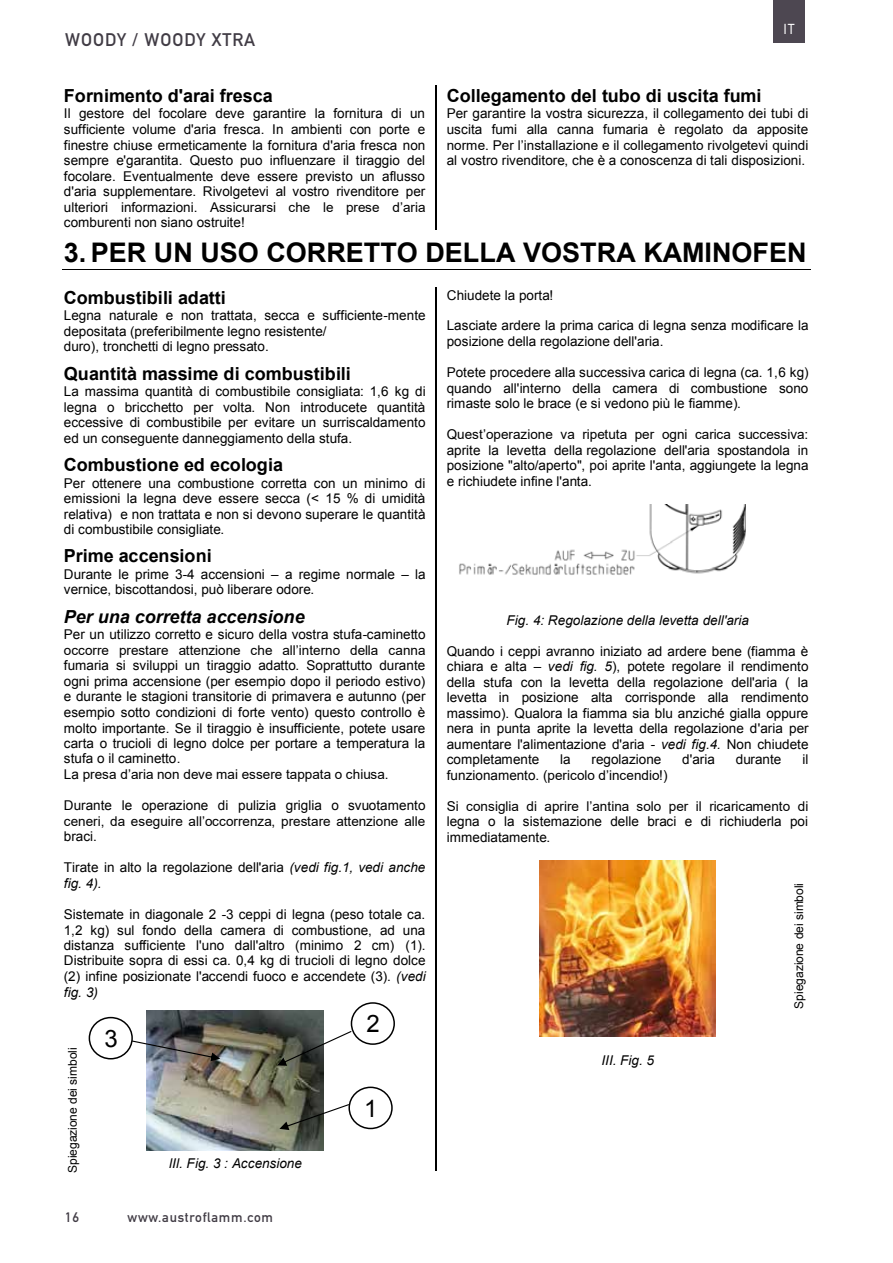
<style>
.page{position:relative;width:893px;height:1263px;background:#fff}
.page>*{position:absolute;margin:0;border:0;box-sizing:border-box;transform-origin:0 0}
.t1{font:700 27px "Arial";color:#000}
.t2{font:24px "Arial";color:#000}
.t3{font:700 18px "Arial";color:#000}
.t4{font:italic 700 18px "Arial";color:#000}
.t5{font:700 18px "DIN Alternate";letter-spacing:.055em;color:#413c45}
.t6{font:14.55px "Simplon Norm";color:#fff}
.t7{font:13.5px/15.5px "Arial";color:#000;text-align:justify}
.t8{font:italic 13.5px "Arial";color:#000}
.t9{font:700 13.5px "DIN Alternate";letter-spacing:.055em;color:#413c45}
.t10{font:12px "Arial";letter-spacing:-.005em;color:#000}
.s1{font-style:italic}
</style>
<div class="page">
<hr style="left:62px;top:269px;width:748px;height:1px;background:#000">
<img style="left:459px;top:504px;width:287px;height:71px">
<img style="left:539px;top:860px;width:177px;height:176px">
<hr style="left:435px;top:85px;width:2px;height:145px;background:#000">
<hr style="left:435px;top:287px;width:2px;height:883px;background:#000">
<img style="left:147px;top:1011px;width:176px;height:139px">
<svg style="left:279px;top:1104px;width:69px;height:26px"></svg>
<svg style="left:277px;top:1031px;width:74px;height:35px"></svg>
<svg style="left:132px;top:1040px;width:88px;height:21px;background:#7f7d7d"></svg>
<svg style="left:351px;top:1003px;width:43px;height:41px"></svg>
<div style="left:351px;top:1002px;width:44px;height:43px;border:2px solid #000;border-radius:50%"></div>
<img style="left:358px;top:1010px;width:29px;height:27px">
<svg style="left:349px;top:1087px;width:43px;height:41px"></svg>
<div style="left:348px;top:1086px;width:45px;height:43px;border:2px solid #000;border-radius:50%"></div>
<img style="left:356px;top:1094px;width:29px;height:28px">
<svg style="left:89px;top:1017px;width:43px;height:42px"></svg>
<div style="left:89px;top:1017px;width:44px;height:42px;border:2px solid #000;border-radius:50%"></div>
<img style="left:97px;top:1024px;width:28px;height:28px">
<div style="left:773px;top:0;width:32px;height:42px;background:#4d4751"></div>
<h3 class="t5" style="left:65px;top:25px;width:192px">WOODY / WOODY XTRA</h3>
<h3 class="t3" style="left:64px;top:84px;width:211px">Fornimento d'arai fresca</h3>
<p class="t7" style="left:64px;top:106px;width:363px">Il gestore del focolare deve garantire la fornitura di un sufficiente volume d'aria fresca. In ambienti con porte e finestre chiuse ermeticamente la fornitura d'aria fresca non sempre e'garantita. Questo puo influenzare il tiraggio del focolare. Eventualmente deve essere previsto un aflusso d'aria supplementare. Rivolgetevi al vostro rivenditore per ulteriori informazioni. Assicurarsi che le prese d’aria comburenti non siano ostruite!</p>
<p class="t6" style="left:783px;top:21px;width:13px">IT</p>
<h3 class="t3" style="left:447px;top:84px;width:316px">Collegamento del tubo di uscita fumi</h3>
<p class="t7" style="left:447px;top:106px;width:363px">Per garantire la vostra sicurezza, il collegamento dei tubi di uscita fumi alla canna fumaria è regolato da apposite norme. Per l’installazione e il collegamento rivolgetevi quindi al vostro rivenditore, che è a conoscenza di tali disposizioni.</p>
<h1 class="t1" style="left:64px;top:235px;width:744px">3. PER UN USO CORRETTO DELLA VOSTRA KAMINOFEN</h1>
<h3 class="t3" style="left:64px;top:285px;width:164px">Combustibili adatti</h3>
<p class="t7" style="left:64px;top:308px;width:363px;text-align:left">Legna naturale e non trattata, secca e sufficiente-mente depositata (preferibilmente legno resistente/<br>duro), tronchetti di legno pressato.</p>
<h3 class="t3" style="left:64px;top:361px;width:289px">Quantità massime di combustibili</h3>
<p class="t7" style="left:64px;top:384px;width:363px">La massima quantità di combustibile consigliata: 1,6 kg di legna o bricchetto per volta. Non introducete quantità eccessive di combustibile per evitare un surriscaldamento ed un conseguente danneggiamento della stufa.</p>
<h3 class="t3" style="left:64px;top:453px;width:221px">Combustione ed ecologia</h3>
<p class="t7" style="left:64px;top:475px;width:363px">Per ottenere una combustione corretta con un minimo di emissioni la legna deve essere secca (&lt; 15 % di umidità relativa) e non trattata e non si devono superare le quantità di combustibile consigliate.</p>
<h3 class="t3" style="left:64px;top:544px;width:149px">Prime accensioni</h3>
<p class="t7" style="left:64px;top:566px;width:363px">Durante le prime 3-4 accensioni – a regime normale – la vernice, biscottandosi, può liberare odore.</p>
<h3 class="t4" style="left:64px;top:605px;width:242px">Per una corretta accensione</h3>
<p class="t7" style="left:64px;top:627px;width:363px;text-align:left">Per un utilizzo corretto e sicuro della vostra stufa-caminetto occorre prestare attenzione che all’interno della canna fumaria si sviluppi un tiraggio adatto. Soprattutto durante ogni prima accensione (per esempio dopo il periodo estivo) e durante le stagioni transitorie di primavera e autunno (per esempio sotto condizioni di forte vento) questo controllo è molto importante. Se il tiraggio è insufficiente, potete usare carta o trucioli di legno dolce per portare a temperatura la stufa o il caminetto.<br>La presa d’aria non deve mai essere tappata o chiusa.</p>
<p class="t7" style="left:64px;top:798px;width:363px">Durante le operazione di pulizia griglia o svuotamento ceneri, da eseguire all’occorrenza, prestare attenzione alle braci.</p>
<p class="t7" style="left:64px;top:860px;width:363px">Tirate in alto la regolazione dell'aria <span class="s1">(vedi fig.1, vedi anche fig. 4).</span></p>
<p class="t7" style="left:64px;top:906px;width:363px">Sistemate in diagonale 2 -3 ceppi di legna (peso totale ca.<br>1,2 kg) sul fondo della camera di combustione, ad una distanza sufficiente l'uno dall'altro (minimo 2 cm) (1).<br>Distribuite sopra di essi ca. 0,4 kg di trucioli di legno dolce (2) infine posizionate l'accendi fuoco e accendete (3). <span class="s1">(vedi fig. 3)</span></p>
<p class="t7" style="left:447px;top:287px;width:108px">Chiudete la porta!</p>
<p class="t7" style="left:447px;top:318px;width:363px">Lasciate ardere la prima carica di legna senza modificare la posizione della regolazione dell'aria.</p>
<p class="t7" style="left:447px;top:365px;width:363px">Potete procedere alla successiva carica di legna (ca. 1,6 kg) quando all'interno della camera di combustione sono rimaste solo le brace (e si vedono più le fiamme).</p>
<p class="t7" style="left:447px;top:427px;width:363px">Quest’operazione va ripetuta per ogni carica successiva: aprite la levetta della regolazione dell'aria spostandola in posizione "alto/aperto", poi aprite l'anta, aggiungete la legna e richiudete infine l'anta.</p>
<p class="t8" style="left:506px;top:611px;width:244px">Fig. 4: Regolazione della levetta dell'aria</p>
<p class="t7" style="left:447px;top:643px;width:363px">Quando i ceppi avranno iniziato ad ardere bene (fiamma è chiara e alta – <span class="s1">vedi fig. 5</span>), potete regolare il rendimento della stufa con la levetta della regolazione dell'aria ( la levetta in posizione alta corrisponde alla rendimento massimo). Qualora la fiamma sia blu anziché gialla oppure nera in punta aprite la levetta della regolazione d'aria per aumentare l'alimentazione d'aria - <span class="s1">vedi fig.4.</span> Non chiudete completamente</p>
<p class="t7" style="left:560px;top:752px;width:12px">la</p>
<p class="t7" style="left:592px;top:752px;width:71px">regolazione</p>
<p class="t7" style="left:682px;top:752px;width:34px">d'aria</p>
<p class="t7" style="left:736px;top:752px;width:47px">durante</p>
<p class="t7" style="left:802px;top:752px;width:7px">il</p>
<p class="t7" style="left:447px;top:767px;width:222px">funzionamento. (pericolo d’incendio!)</p>
<p class="t7" style="left:447px;top:798px;width:363px">Si consiglia di aprire l’antina solo per il ricaricamento di legna o la sistemazione delle braci e di richiuderla poi immediatamente.</p>
<p class="t10" style="left:791px;top:1008px;width:127px;rotate:-90deg">Spiegazione dei simboli</p>
<p class="t10" style="left:65px;top:1173px;width:127px;rotate:-90deg">Spiegazione dei simboli</p>
<h2 class="t2" style="left:104px;top:1023px;width:15px">3</h2>
<p class="t8" style="left:169px;top:1155px;width:134px">lIl. Fig. 3 : Accensione</p>
<p class="t9" style="left:65px;top:1207px;width:15px">16</p>
<p class="t9" style="left:128px;top:1207px;width:147px">www.austroflamm.com</p>
<h2 class="t2" style="left:366px;top:1008px;width:15px">2</h2>
<h2 class="t2" style="left:364px;top:1093px;width:15px">1</h2>
<p class="t8" style="left:601px;top:1052px;width:54px">III. Fig. 5</p>
</div>
